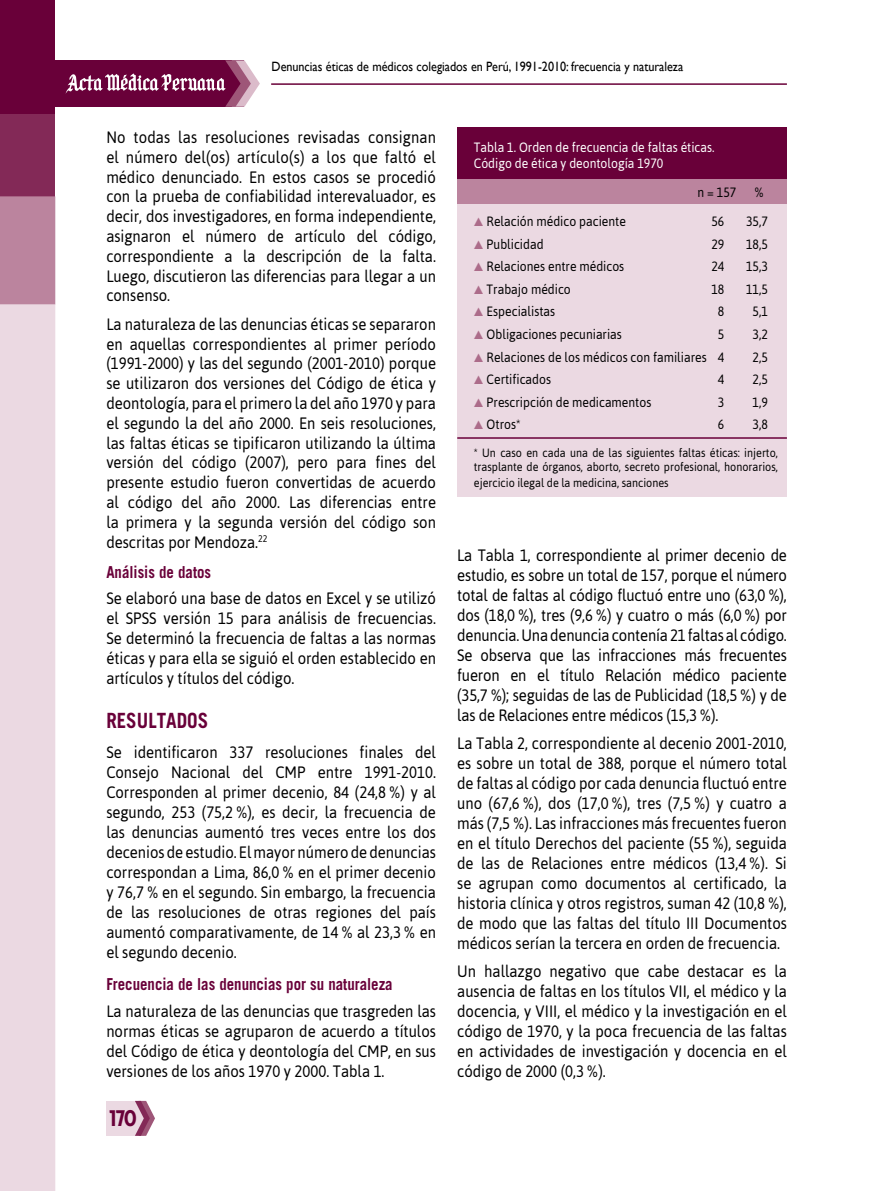
<style>
.page{position:relative;width:872px;height:1191px;background:#fff}
.page>*{position:absolute;margin:0;border:0;box-sizing:border-box;transform-origin:0 0}
.t1{font:22.5px "Milocha";color:#690039;scale:.9 1}
.t2{font:700 21px "Trade Gothic";color:#690039;scale:.9 1}
.t3{font:16.5px/20px "Asap";color:#000;text-align:justify;scale:.9 1}
.t4{font:700 16.5px "Trade Gothic";color:#690039;scale:.9 1}
.t5{font:13.5px "Asap";color:#000;scale:.9 1}
.t6{font:13.5px "Gill Sans";color:#000;scale:.9 1}
.t7{font:13.5px/16.2px "Asap";color:#fff;scale:.9 1}
.t8{font:12px/14.4px "Asap";color:#000;scale:.9 1}
.s1{color:#ac6c8a}
</style>
<div class="page">
<div style="left:106px;top:1100px;width:38px;height:35px;background:#ebd9e2"></div>
<svg style="left:135px;top:1100px;width:20px;height:35px"></svg>
<div style="left:0;top:0;width:55px;height:114px;background:#690039"></div>
<div style="left:0;top:114px;width:55px;height:82px;background:#832957"></div>
<div style="left:0;top:196px;width:55px;height:109px;background:#bb849e"></div>
<div style="left:0;top:305px;width:55px;height:886px;background:#ebd9e2"></div>
<div style="left:55px;top:60px;width:189px;height:47px;background:#690039"></div>
<hr style="left:271px;top:83px;width:516px;height:2px;background:#690039">
<svg style="left:65px;top:60px;width:195px;height:47px"></svg>
<div style="left:457px;top:139px;width:330px;height:358px;background:#ebd9e2"></div>
<div style="left:457px;top:179px;width:330px;height:24px;background:#bb849e"></div>
<div style="left:457px;top:128px;width:330px;height:51px;background:#690039"></div>
<hr style="left:457px;top:437px;width:330px;height:2px;background:#690039">
<p class="t6" style="left:271px;top:58px;width:459px">Denuncias éticas de médicos colegiados en Perú, 1991-2010: frecuencia y naturaleza</p>
<p class="t3" style="left:106px;top:127px;width:368px">No todas las resoluciones revisadas consignan el número del(os) artículo(s) a los que faltó el médico denunciado. En estos casos se procedió con la prueba de confiabilidad interevaluador, es decir, dos investigadores, en forma independiente, asignaron el número de artículo del código, correspondiente a la descripción de la falta.<br>Luego, discutieron las diferencias para llegar a un consenso.</p>
<p class="t3" style="left:106px;top:314px;width:368px">La naturaleza de las denuncias éticas se separaron en aquellas correspondientes al primer período (1991-2000) y las del segundo (2001-2010) porque se utilizaron dos versiones del Código de ética y deontología, para el primero la del año 1970 y para el segundo la del año 2000. En seis resoluciones, las faltas éticas se tipificaron utilizando la última versión del código (2007), pero para fines del presente estudio fueron convertidas de acuerdo al código del año 2000. Las diferencias entre la primera y la segunda versión del código son descritas por Mendoza.<sup>22</sup></p>
<p class="t4" style="left:106px;top:562px;width:118px">Análisis de datos</p>
<p class="t3" style="left:106px;top:588px;width:368px">Se elaboró una base de datos en Excel y se utilizó el SPSS versión 15 para análisis de frecuencias.<br>Se determinó la frecuencia de faltas a las normas éticas y para ella se siguió el orden establecido en artículos y títulos del código.</p>
<p class="t2" style="left:106px;top:707px;width:115px">RESULTADOS</p>
<p class="t3" style="left:106px;top:742px;width:368px">Se identificaron 337 resoluciones finales del Consejo Nacional del CMP entre 1991-2010.<br>Corresponden al primer decenio, 84 (24,8 %) y al segundo, 253 (75,2 %), es decir, la frecuencia de las denuncias aumentó tres veces entre los dos decenios de estudio. El mayor número de denuncias correspondan a Lima, 86,0 % en el primer decenio y 76,7 % en el segundo. Sin embargo, la frecuencia de las resoluciones de otras regiones del país aumentó comparativamente, de 14 % al 23,3 % en el segundo decenio.</p>
<p class="t4" style="left:106px;top:974px;width:320px">Frecuencia de las denuncias por su naturaleza</p>
<p class="t3" style="left:106px;top:1000px;width:368px">La naturaleza de las denuncias que trasgreden las normas éticas se agruparon de acuerdo a títulos del Código de ética y deontología del CMP, en sus versiones de los años 1970 y 2000. Tabla 1.</p>
<h1 class="t1" style="left:109px;top:1105px;width:32px">170</h1>
<p class="t7" style="left:474px;top:139px;width:269px">Tabla 1. Orden de frecuencia de faltas éticas.<br>Código de ética y deontología 1970</p>
<p class="t5" style="left:697px;top:184px;width:45px">n = 157</p>
<p class="t5" style="left:754px;top:184px;width:12px">%</p>
<p class="t5" style="left:474px;top:213px;width:170px"><span class="s1">▲</span> Relación médico paciente</p>
<p class="t5" style="left:711px;top:213px;width:16px">56</p>
<p class="t5" style="left:746px;top:213px;width:26px">35,7</p>
<p class="t5" style="left:474px;top:236px;width:79px"><span class="s1">▲</span> Publicidad</p>
<p class="t5" style="left:711px;top:236px;width:16px">29</p>
<p class="t5" style="left:746px;top:236px;width:26px">18,5</p>
<p class="t5" style="left:474px;top:259px;width:169px"><span class="s1">▲</span> Relaciones entre médicos</p>
<p class="t5" style="left:711px;top:259px;width:16px">24</p>
<p class="t5" style="left:746px;top:259px;width:26px">15,3</p>
<p class="t5" style="left:474px;top:281px;width:109px"><span class="s1">▲</span> Trabajo médico</p>
<p class="t5" style="left:711px;top:281px;width:16px">18</p>
<p class="t5" style="left:746px;top:281px;width:26px">11,5</p>
<p class="t5" style="left:474px;top:304px;width:92px"><span class="s1">▲</span> Especialistas</p>
<p class="t5" style="left:718px;top:304px;width:9px">8</p>
<p class="t5" style="left:752px;top:304px;width:19px">5,1</p>
<p class="t5" style="left:474px;top:326px;width:166px"><span class="s1">▲</span> Obligaciones pecuniarias</p>
<p class="t5" style="left:718px;top:326px;width:9px">5</p>
<p class="t5" style="left:752px;top:326px;width:19px">3,2</p>
<p class="t5" style="left:474px;top:349px;width:280px"><span class="s1">▲</span> Relaciones de los médicos con familiares 4</p>
<p class="t5" style="left:752px;top:349px;width:19px">2,5</p>
<p class="t5" style="left:474px;top:371px;width:87px"><span class="s1">▲</span> Certificados</p>
<p class="t5" style="left:718px;top:371px;width:9px">4</p>
<p class="t5" style="left:752px;top:371px;width:19px">2,5</p>
<p class="t5" style="left:474px;top:394px;width:199px"><span class="s1">▲</span> Prescripción de medicamentos</p>
<p class="t5" style="left:718px;top:394px;width:9px">3</p>
<p class="t5" style="left:752px;top:394px;width:19px">1,9</p>
<p class="t5" style="left:474px;top:417px;width:53px"><span class="s1">▲</span> Otros*</p>
<p class="t5" style="left:718px;top:417px;width:9px">6</p>
<p class="t5" style="left:752px;top:417px;width:19px">3,8</p>
<p class="t8" style="left:474px;top:445px;width:339px">* Un caso en cada una de las siguientes faltas éticas: injerto, trasplante de órganos, aborto, secreto profesional, honorarios,</p>
<p class="t8" style="left:474px;top:475px;width:218px">ejercicio ilegal de la medicina, sanciones</p>
<p class="t3" style="left:457px;top:545px;width:368px">La Tabla 1, correspondiente al primer decenio de estudio, es sobre un total de 157, porque el número total de faltas al código fluctuó entre uno (63,0 %), dos (18,0 %), tres (9,6 %) y cuatro o más (6,0 %) por denuncia. Una denuncia contenía 21 faltas al código.<br>Se observa que las infracciones más frecuentes fueron en el título Relación médico paciente (35,7 %); seguidas de las de Publicidad (18,5 %) y de las de Relaciones entre médicos (15,3 %).</p>
<p class="t3" style="left:457px;top:733px;width:368px">La Tabla 2, correspondiente al decenio 2001-2010, es sobre un total de 388, porque el número total de faltas al código por cada denuncia fluctuó entre uno (67,6 %), dos (17,0 %), tres (7,5 %) y cuatro a más (7,5 %). Las infracciones más frecuentes fueron en el título Derechos del paciente (55 %), seguida de las de Relaciones entre médicos (13,4 %). Si se agrupan como documentos al certificado, la historia clínica y otros registros, suman 42 (10,8 %), de modo que las faltas del título III Documentos médicos serían la tercera en orden de frecuencia.</p>
<p class="t3" style="left:457px;top:961px;width:368px">Un hallazgo negativo que cabe destacar es la ausencia de faltas en los títulos VII, el médico y la docencia, y VIII, el médico y la investigación en el código de 1970, y la poca frecuencia de las faltas en actividades de investigación y docencia en el código de 2000 (0,3 %).</p>
</div>
